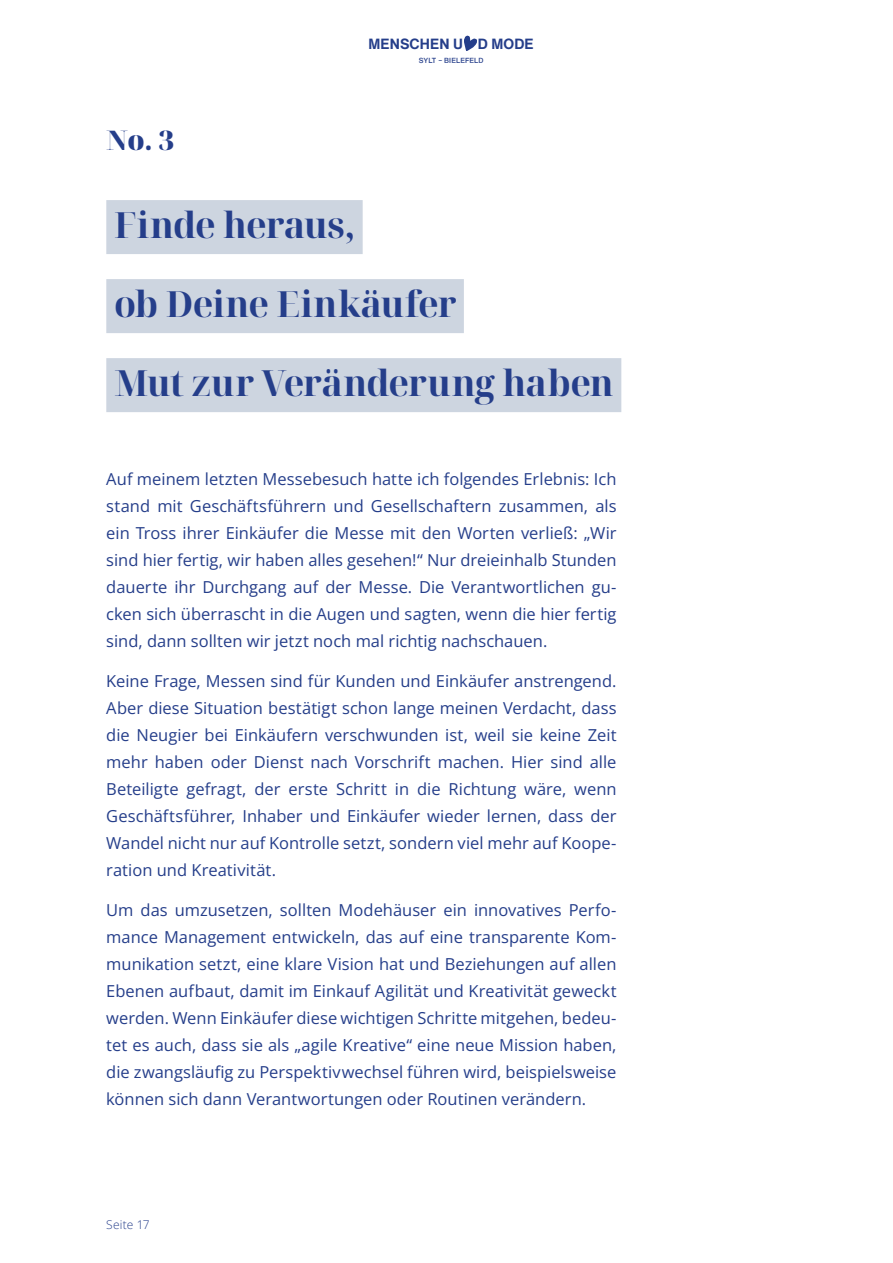
<style>
.page{position:relative;width:893px;height:1263px;background:#fff}
.page>*{position:absolute;margin:0;border:0;box-sizing:border-box;transform-origin:0 0}
.t1{font:700 36px/79.1px "Noto Serif Display";letter-spacing:-.025em;color:#253e8a}
.t2{font:900 27px "Noto Serif Display";color:#253e8a}
.t3{font:16.5px/27px "Open Sans";color:#253e8a;text-align:justify}
.t4{font:700 14.4px "Helvetica Now Text";letter-spacing:.01em;color:#253e8a}
.t5{font:300 12px "Open Sans";letter-spacing:.01em;color:#253e8a}
.t6{font:500 7.2px "Helvetica Now Text";letter-spacing:.01em;color:#253e8a}
</style>
<div class="page">
<svg style="left:464px;top:36px;width:13px;height:15px"></svg>
<div style="left:106px;top:200px;width:257px;height:54px;background:#cdd5e0"></div>
<div style="left:106px;top:279px;width:358px;height:54px;background:#cdd5e0"></div>
<div style="left:106px;top:358px;width:515px;height:54px;background:#cdd5e0"></div>
<h2 class="t2" style="left:106px;top:121px;width:69px">No. 3</h2>
<p class="t4" style="left:368px;top:33px;width:167px">MENSCHEN U D MODE</p>
<p class="t6" style="left:419px;top:55px;width:66px">SYLT – BIELEFELD</p>
<h1 class="t1" style="left:114px;top:186px;width:501px">Finde heraus,<br>ob Deine Einkäufer<br>Mut zur Veränderung haben</h1>
<p class="t3" style="left:106px;top:465px;width:512px">Auf meinem letzten Messebesuch hatte ich folgendes Erlebnis: Ich stand mit Geschäftsführern und Gesellschaftern zusammen, als ein Tross ihrer Einkäufer die Messe mit den Worten verließ: „Wir sind hier fertig, wir haben alles gesehen!“ Nur dreieinhalb Stunden dauerte ihr Durchgang auf der Messe. Die Verantwortlichen gu&shy;cken sich überrascht in die Augen und sagten, wenn die hier fertig sind, dann sollten wir jetzt noch mal richtig nachschauen.</p>
<p class="t3" style="left:106px;top:667px;width:512px">Keine Frage, Messen sind für Kunden und Einkäufer anstrengend.<br>Aber diese Situation bestätigt schon lange meinen Verdacht, dass die Neugier bei Einkäufern verschwunden ist, weil sie keine Zeit mehr haben oder Dienst nach Vorschrift machen. Hier sind alle Beteiligte gefragt, der erste Schritt in die Richtung wäre, wenn Geschäftsführer, Inhaber und Einkäufer wieder lernen, dass der Wandel nicht nur auf Kontrolle setzt, sondern viel mehr auf Koope&shy;ration und Kreativität.</p>
<p class="t3" style="left:106px;top:896px;width:512px">Um das umzusetzen, sollten Modehäuser ein innovatives Perfo&shy;mance Management entwickeln, das auf eine transparente Kom&shy;munikation setzt, eine klare Vision hat und Beziehungen auf allen Ebenen aufbaut, damit im Einkauf Agilität und Kreativität geweckt werden. Wenn Einkäufer diese wichtigen Schritte mitgehen, bedeu&shy;tet es auch, dass sie als „agile Kreative“ eine neue Mission haben, die zwangsläufig zu Perspektivwechsel führen wird, beispielsweise können sich dann Verantwortungen oder Routinen verändern.</p>
<p class="t5" style="left:106px;top:1216px;width:45px">Seite 17</p>
</div>
